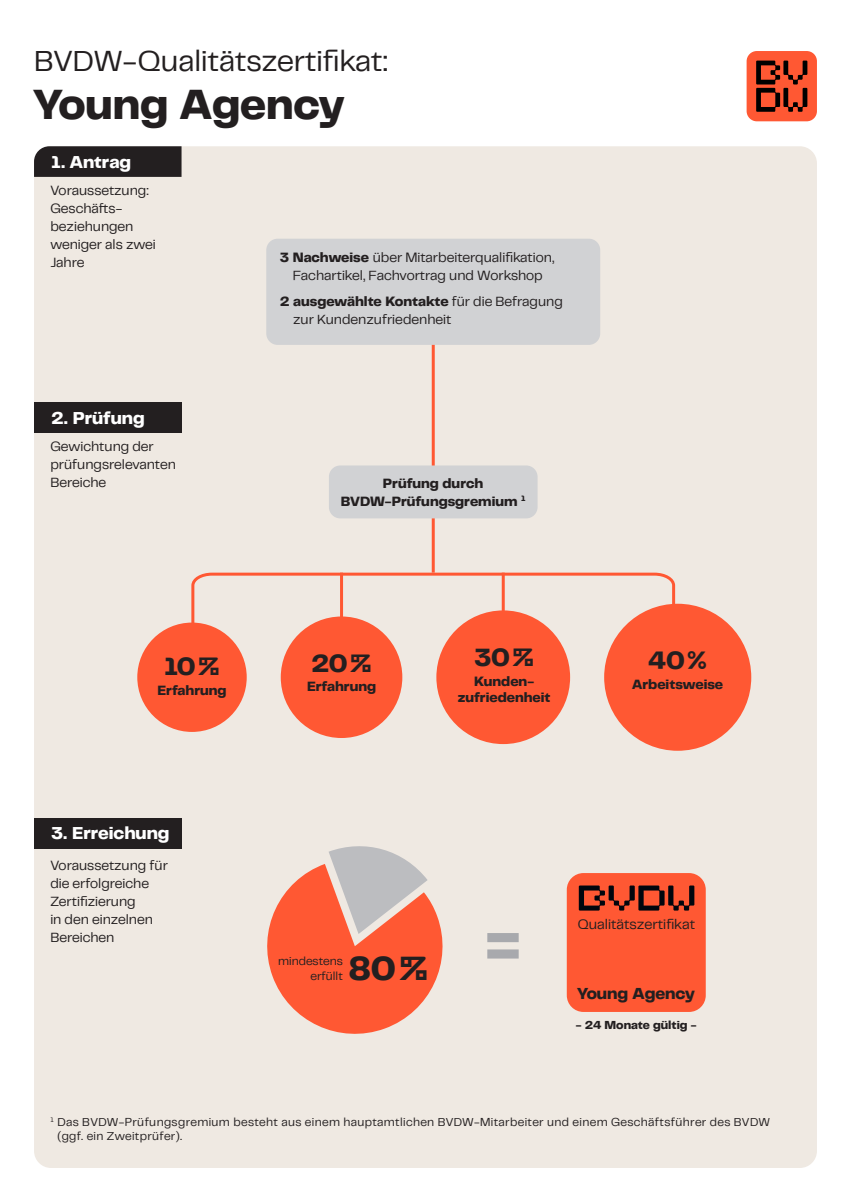
<style>
.page{position:relative;width:851px;height:1202px;background:#fff}
.page>*{position:absolute;margin:0;border:0;box-sizing:border-box;transform-origin:0 0}
.t1{font:800 80px "PP Telegraf";color:#a8a9ad}
.t2{font:800 44px "PP Telegraf";color:#231f20}
.t3{font:800 34.6px "PP Telegraf";color:#231f20}
.t4{font:30.4px "PP Telegraf";color:#231f20}
.t5{font:800 26px "PP Telegraf";letter-spacing:-.025em;color:#231f20}
.t6{font:800 18px "PP Telegraf";color:#fff}
.t7{font:800 16.6px "PP Telegraf";color:#231f20}
.t8{font:14.4px "PP Telegraf";color:#231f20}
.t9{font:14px/18px "PP Telegraf";color:#231f20}
.t10{font:800 14px/18px "PP Telegraf";color:#231f20;text-align:center}
.t11{font:12px/14px "PP Telegraf";letter-spacing:.03em;color:#231f20}
.t12{font:12px/15.4px "PP Telegraf";color:#231f20;text-align:right}
.t13{font:800 12px "PP Telegraf";color:#231f20}
.s1{font-weight:800}
</style>
<div class="page">
<div style="left:34px;top:146px;width:782px;height:1022px;background:#efe9e2;border-radius:17px"></div>
<div style="left:566px;top:873px;width:139px;height:139px;background:#ff5833;border-radius:17px"></div>
<svg style="left:578px;top:885px;width:116px;height:26px"></svg>
<div style="left:746px;top:51px;width:70px;height:70px;background:#ff5833;border-radius:10px"></div>
<svg style="left:756px;top:61px;width:51px;height:51px"></svg>
<hr style="left:431px;top:272px;width:3px;height:301px;background:#ff5833">
<svg style="left:34px;top:146px;width:147px;height:31px;background:#272424"></svg>
<div style="left:34px;top:403px;width:147px;height:30px;background:#231f20"></div>
<div style="left:34px;top:818px;width:147px;height:31px;background:#231f20"></div>
<div style="left:281px;top:616px;width:121px;height:122px;background:#ff5833;border-radius:50%"></div>
<div style="left:137px;top:623px;width:110px;height:109px;background:#ff5833;border-radius:50%"></div>
<div style="left:266px;top:239px;width:334px;height:106px;background:#d1d2d4;border-radius:11px"></div>
<div style="left:329px;top:465px;width:208px;height:53px;background:#d1d2d4;border-radius:11px"></div>
<svg style="left:267px;top:846px;width:176px;height:188px"></svg>
<svg style="left:190px;top:571px;width:486px;height:72px"></svg>
<div style="left:436px;top:610px;width:134px;height:134px;background:#ff5833;border-radius:50%"></div>
<div style="left:604px;top:604px;width:147px;height:147px;background:#ff5833;border-radius:50%"></div>
<h3 class="t4" style="left:34px;top:41px;width:355px">BVDW-Qualitätszertifikat:</h3>
<h2 class="t2" style="left:34px;top:75px;width:312px">Young Agency</h2>
<p class="t6" style="left:51px;top:149px;width:82px">1. Antrag</p>
<p class="t9" style="left:50px;top:180px;width:107px">Voraussetzung:<br>Geschäfts&shy;beziehungen weniger als zwei<br>Jahre</p>
<p class="t6" style="left:51px;top:406px;width:95px">2. Prüfung</p>
<p class="t9" style="left:50px;top:436px;width:127px">Gewichtung der prüfungsrelevanten<br>Bereiche</p>
<p class="t9" style="left:279px;top:247px;width:276px;text-align:center"><span class="s1">3 Nachweise</span> über Mitarbeiterqualifikation,<br>Fachartikel, Fachvortrag und Workshop</p>
<p class="t9" style="left:293px;top:291px;width:271px;text-indent:-14px"><span class="s1">2 ausgewählte Kontakte</span> für die Befragung zur Kundenzufriedenheit</p>
<p class="t10" style="left:341px;top:474px;width:186px">Prüfung durch<br>BVDW-Prüfungsgremium <sup>1</sup></p>
<h3 class="t5" style="left:164px;top:649px;width:57px">10%</h3>
<p class="t10" style="left:157px;top:681px;width:70px">Erfahrung</p>
<p class="t6" style="left:51px;top:821px;width:120px">3. Erreichung</p>
<p class="t9" style="left:50px;top:856px;width:119px">Voraussetzung für die erfolgreiche<br>Zertifizierung<br>in den einzelnen<br>Bereichen</p>
<h3 class="t5" style="left:311px;top:645px;width:62px">20%</h3>
<p class="t10" style="left:307px;top:678px;width:70px">Erfahrung</p>
<h3 class="t5" style="left:474px;top:640px;width:62px">30%</h3>
<p class="t10" style="left:457px;top:673px;width:94px;line-height:16px">Kunden&shy;zufriedenheit</p>
<h3 class="t5" style="left:648px;top:643px;width:61px">40%</h3>
<p class="t10" style="left:632px;top:675px;width:92px">Arbeitsweise</p>
<p class="t12" style="left:278px;top:952px;width:66px">mindestens erfüllt</p>
<h3 class="t3" style="left:348px;top:945px;width:81px">80%</h3>
<h1 class="t1" style="left:480px;top:885px;width:47px">=</h1>
<p class="t8" style="left:577px;top:914px;width:119px">Qualitätszertifikat</p>
<p class="t7" style="left:577px;top:982px;width:119px">Young Agency</p>
<p class="t13" style="left:576px;top:1017px;width:122px">- 24 Monate gültig -</p>
<p class="t11" style="left:57px;top:1114px;width:714px;text-indent:-7px"><sup>1</sup> Das BVDW-Prüfungsgremium besteht aus einem hauptamtlichen BVDW-Mitarbeiter und einem Geschäftsführer des BVDW (ggf. ein Zweitprüfer).</p>
</div>
